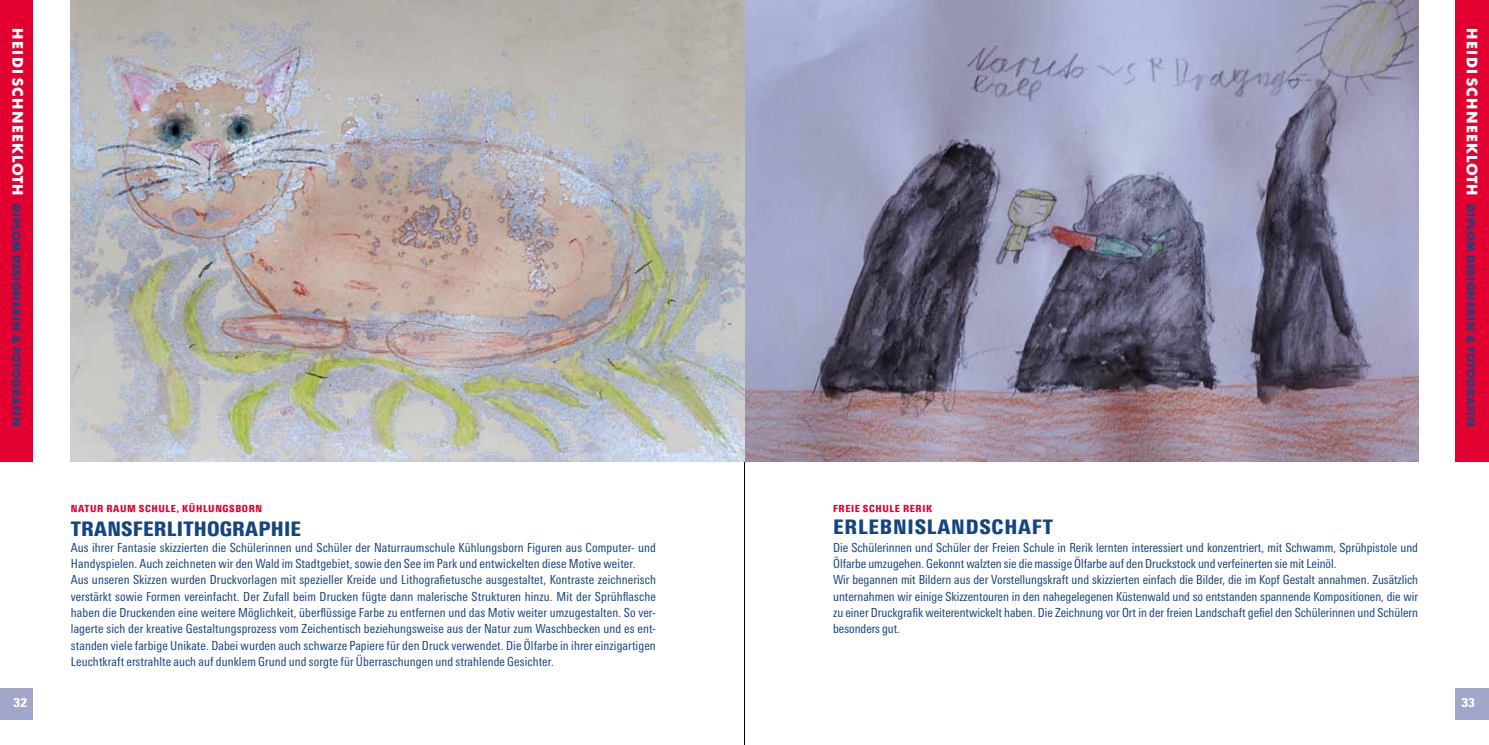
<style>
.page{position:relative;width:1489px;height:745px;background:#fff}
.page>*{position:absolute;margin:0;border:0;box-sizing:border-box;transform-origin:0 0}
.t1{font:900 condensed 20px "Linotype Univers";letter-spacing:.01em;color:#164483}
.t2{font:900 condensed 20px "Linotype Univers";letter-spacing:.04em;color:#164483}
.t3{font:condensed 12.5px/16.2px "Linotype Univers";letter-spacing:.01em;color:#164483}
.t4{font:900 condensed 12.5px "Linotype Univers";color:#fff}
.t5{font:700 11.25px "Futura BQ";letter-spacing:.07em;color:#164483}
.t6{font:900 condensed 9.75px "Linotype Univers";letter-spacing:.06em;color:#e20030}
.s1{font-size:15px;color:#fff}
</style>
<div class="page">
<div style="left:0;top:0;width:33px;height:461px;background:#e20030"></div>
<div style="left:0;top:687px;width:33px;height:32px;background:#a2a7c9"></div>
<div style="left:1455px;top:0;width:33px;height:461px;background:#e20030"></div>
<div style="left:1455px;top:687px;width:33px;height:32px;background:#a2a7c9"></div>
<hr style="left:744px;top:0;width:1px;height:744px;background:#000">
<img style="left:71px;top:0;width:1347px;height:461px">
<p class="t5" style="left:23px;top:28px;width:400px;rotate:90deg"><span class="s1">Heidi Schneekloth</span> Diplom Designerin &amp; Fotografin</p>
<p class="t6" style="left:71px;top:502px;width:193px">NATUR RAUM SCHULE, KÜHLUNGSBORN</p>
<h1 class="t1" style="left:71px;top:516px;width:232px">TRANSFERLITHOGRAPHIE</h1>
<p class="t3" style="left:71px;top:539px;width:586px">Aus ihrer Fantasie skizzierten die Schülerinnen und Schüler der Naturraumschule Kühlungsborn Figuren aus Computer- und Handyspielen. Auch zeichneten wir den Wald im Stadtgebiet, sowie den See im Park und entwickelten diese Motive weiter.<br>Aus unseren Skizzen wurden Druckvorlagen mit spezieller Kreide und Lithografietusche ausgestaltet, Kontraste zeichnerisch verstärkt sowie Formen vereinfacht. Der Zufall beim Drucken fügte dann malerische Strukturen hinzu. Mit der Sprühflasche haben die Druckenden eine weitere Möglichkeit, überflüssige Farbe zu entfernen und das Motiv weiter umzugestalten. So ver&shy;lagerte sich der kreative Gestaltungsprozess vom Zeichentisch beziehungsweise aus der Natur zum Waschbecken und es ent&shy;standen viele farbige Unikate. Dabei wurden auch schwarze Papiere für den Druck verwendet. Die Ölfarbe in ihrer einzigartigen Leuchtkraft erstrahlte auch auf dunklem Grund und sorgte für Überraschungen und strahlende Gesichter.</p>
<p class="t6" style="left:833px;top:502px;width:100px">FREIE SCHULE RERIK</p>
<h1 class="t2" style="left:833px;top:514px;width:221px">ERLEBNISLANDSCHAFT</h1>
<p class="t3" style="left:833px;top:539px;width:586px">Die Schülerinnen und Schüler der Freien Schule in Rerik lernten interessiert und konzentriert, mit Schwamm, Sprühpistole und Ölfarbe umzugehen. Gekonnt walzten sie die massige Ölfarbe auf den Druckstock und verfeinerten sie mit Leinöl.<br>Wir begannen mit Bildern aus der Vorstellungskraft und skizzierten einfach die Bilder, die im Kopf Gestalt annahmen. Zusätzlich unternahmen wir einige Skizzentouren in den nahegelegenen Küstenwald und so entstanden spannende Kompositionen, die wir zu einer Druckgrafik weiterentwickelt haben. Die Zeichnung vor Ort in der freien Landschaft gefiel den Schülerinnen und Schülern besonders gut.</p>
<p class="t5" style="left:1477px;top:28px;width:400px;rotate:90deg"><span class="s1">Heidi Schneekloth</span> Diplom Designerin &amp; Fotografin</p>
<p class="t4" style="left:14px;top:694px;width:15px">32</p>
<p class="t4" style="left:1461px;top:694px;width:15px">33</p>
</div>
